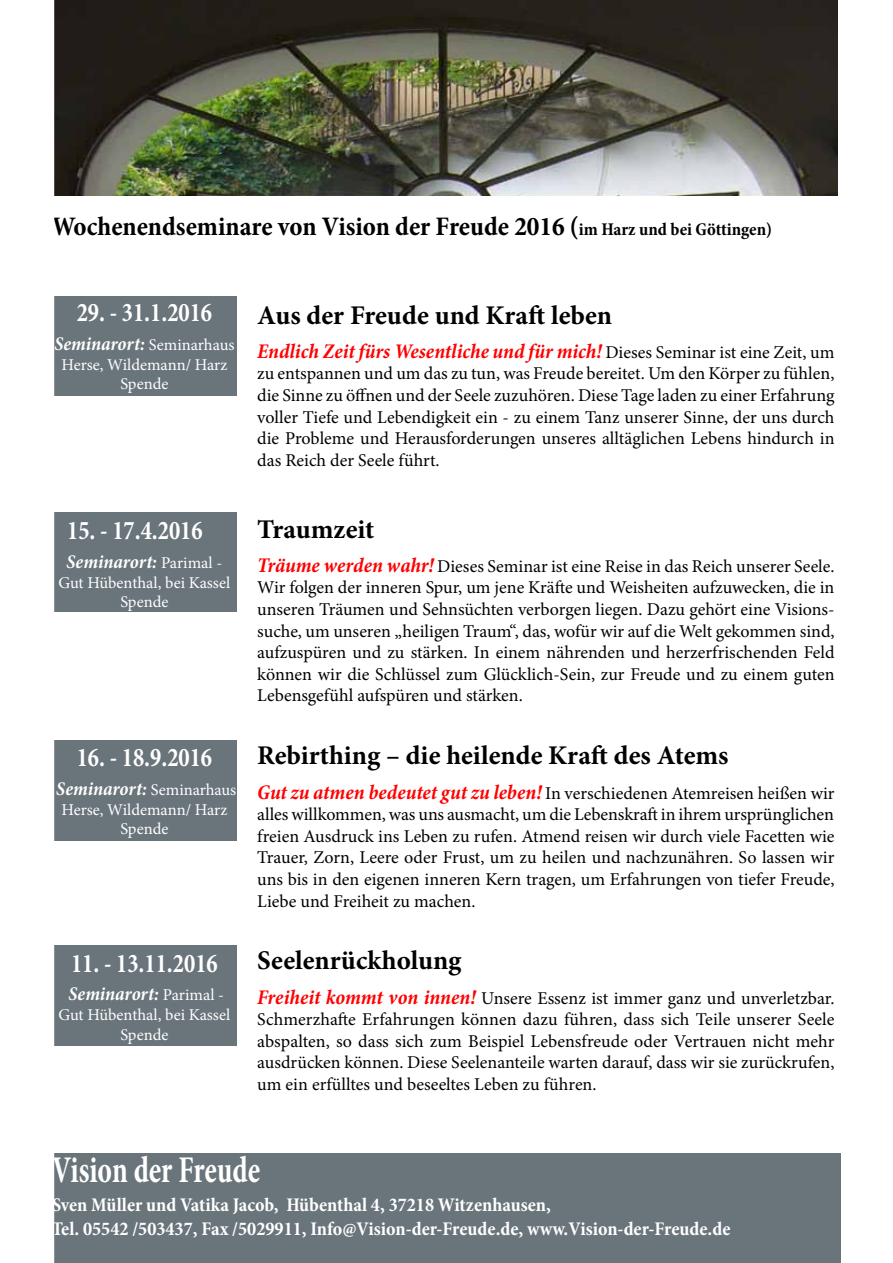
<style>
.page{position:relative;width:893px;height:1263px;background:#fff}
.page>*{position:absolute;margin:0;border:0;box-sizing:border-box;transform-origin:0 0}
.t1{font:700 condensed 38.1px "Minion Pro";color:#fff;scale:.79 1}
.t2{font:700 27px "Minion Pro";color:#000}
.t3{font:700 condensed 27px "Minion Pro";color:#000}
.t4{font:700 condensed 27px "Minion Pro";color:#fff;scale:.89 1}
.t5{font:italic 700 condensed 21px "Minion Pro";letter-spacing:-.005em;color:#f00}
.t6{font:700 condensed 19.5px/23.4px "Minion Pro";color:#fff}
.t7{font:italic 700 condensed 19.5px "Minion Pro";letter-spacing:-.005em;color:#fff}
.t8{font:18px/21.6px "Minion Pro";color:#000;text-align:justify}
.t9{font:16.5px/19.8px "Minion Pro";color:#fff;text-align:center}
.s1{font-size:18px}
.s2{font-weight:400;font-style:normal;font-stretch:normal;font-size:16.5px}
.s3{font-weight:400;font-style:normal;font-stretch:normal;font-size:18px;color:#000}
.s4{font-weight:700;font-style:italic;font-stretch:condensed;font-size:21px;color:#f00}
</style>
<div class="page">
<div style="left:52px;top:296px;width:185px;height:99px;background:#6a747b"></div>
<img style="left:54px;top:0;width:783px;height:196px">
<div style="left:52px;top:740px;width:185px;height:101px;background:#6a747b"></div>
<div style="left:52px;top:512px;width:185px;height:100px;background:#6a747b"></div>
<div style="left:52px;top:945px;width:185px;height:101px;background:#6a747b"></div>
<div style="left:52px;top:1153px;width:789px;height:110px;background:#6a747b"></div>
<hr style="left:52px;top:296px;width:2px;height:967px;background:#fff">
<h2 class="t3" style="left:52px;top:208px;width:721px">Wochenendseminare von Vision der Freude 2016 (<span class="s1">im Harz und bei Göttingen)</span></h2>
<h2 class="t4" style="left:77px;top:294px;width:154px">29. - 31.1.2016</h2>
<p class="t7" style="left:54px;top:330px;width:182px">Seminarort: <span class="s2">Seminarhaus</span></p>
<p class="t9" style="left:61px;top:354px;width:167px">Herse, Wildemann/ Harz<br>Spende</p>
<h2 class="t2" style="left:257px;top:296px;width:356px">Aus der Freude und Kraft leben</h2>
<p class="t5" style="left:257px;top:336px;width:579px">Endlich Zeit fürs Wesentliche und für mich! <span class="s3">Dieses Seminar ist eine Zeit, um</span></p>
<p class="t8" style="left:257px;top:363px;width:579px">zu entspannen und um das zu tun, was Freude bereitet. Um den Körper zu fühlen, die Sinne zu öffnen und der Seele zuzuhören. Diese Tage laden zu einer Erfahrung voller Tiefe und Lebendigkeit ein - zu einem Tanz unserer Sinne, der uns durch die Probleme und Herausforderungen unseres alltäglichen Lebens hindurch in das Reich der Seele führt.</p>
<h2 class="t4" style="left:67px;top:512px;width:154px">15. - 17.4.2016</h2>
<p class="t7" style="left:67px;top:548px;width:157px">Seminarort: <span class="s2">Parimal -</span></p>
<p class="t9" style="left:59px;top:572px;width:173px">Gut Hübenthal, bei Kassel<br>Spende</p>
<h2 class="t4" style="left:77px;top:739px;width:154px">16. - 18.9.2016</h2>
<p class="t7" style="left:56px;top:775px;width:182px">Seminarort: <span class="s2">Seminarhaus</span></p>
<p class="t9" style="left:61px;top:799px;width:167px">Herse, Wildemann/ Harz<br>Spende</p>
<h2 class="t2" style="left:257px;top:510px;width:119px">Traumzeit</h2>
<p class="t8" style="left:257px;top:555px;width:579px"><span class="s4">Träume werden wahr!</span> Dieses Seminar ist eine Reise in das Reich unserer Seele.<br>Wir folgen der inneren Spur, um jene Kräfte und Weisheiten aufzuwecken, die in unseren Träumen und Sehnsüchten verborgen liegen. Dazu gehört eine Visions&shy;suche, um unseren „heiligen Traum“, das, wofür wir auf die Welt gekommen sind, aufzuspüren und zu stärken. In einem nährenden und herzerfrischenden Feld können wir die Schlüssel zum Glücklich-Sein, zur Freude und zu einem guten Lebensgefühl aufspüren und stärken.</p>
<h2 class="t2" style="left:257px;top:737px;width:473px">Rebirthing – die heilende Kraft des Atems</h2>
<p class="t8" style="left:257px;top:782px;width:579px"><span class="s4">Gut zu atmen bedeutet gut zu leben!</span> In verschiedenen Atemreisen heißen wir alles willkommen, was uns ausmacht, um die Lebenskraft in ihrem ursprünglichen freien Ausdruck ins Leben zu rufen. Atmend reisen wir durch viele Facetten wie Trauer, Zorn, Leere oder Frust, um zu heilen und nachzunähren. So lassen wir uns bis in den eigenen inneren Kern tragen, um Erfahrungen von tiefer Freude, Liebe und Freiheit zu machen.</p>
<h2 class="t4" style="left:71px;top:944px;width:166px">11. - 13.11.2016</h2>
<p class="t7" style="left:68px;top:980px;width:157px">Seminarort: <span class="s2">Parimal -</span></p>
<p class="t9" style="left:59px;top:1005px;width:173px">Gut Hübenthal, bei Kassel<br>Spende</p>
<h2 class="t2" style="left:257px;top:942px;width:206px">Seelenrückholung</h2>
<p class="t8" style="left:257px;top:987px;width:579px"><span class="s4">Freiheit kommt von innen!</span> Unsere Essenz ist immer ganz und unverletzbar.<br>Schmerzhafte Erfahrungen können dazu führen, dass sich Teile unserer Seele abspalten, so dass sich zum Beispiel Lebensfreude oder Vertrauen nicht mehr ausdrücken können. Diese Seelenanteile warten darauf, dass wir sie zurückrufen, um ein erfülltes und beseeltes Leben zu führen.</p>
<h1 class="t1" style="left:52px;top:1143px;width:265px">Vision der Freude</h1>
<p class="t6" style="left:52px;top:1193px;width:680px">Sven Müller und Vatika Jacob, Hübenthal 4, 37218 Witzenhausen,<br>Tel. 05542 /503437, Fax /5029911, Info@Vision-der-Freude.de, www.Vision-der-Freude.de</p>
</div>
